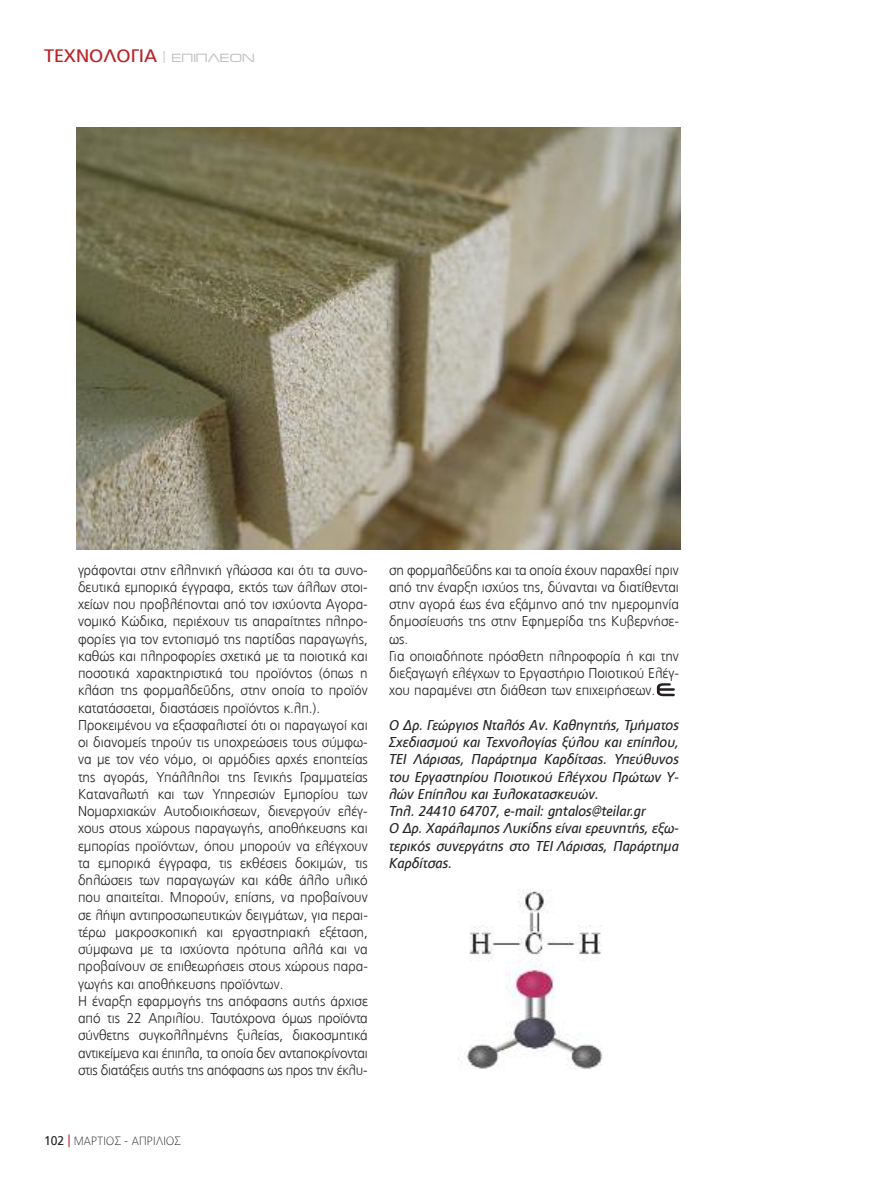
<style>
.page{position:relative;width:893px;height:1191px;background:#fff}
.page>*{position:absolute;margin:0;border:0;box-sizing:border-box;transform-origin:0 0}
.t1{font:18px "PF Catalog";color:#b9252a;scale:1.05 1}
.t2{font:300 14.25px/17.2px "PF Catalog";color:#272627;scale:.95 1}
.t3{font:italic 14.25px/17.2px "PF Catalog";color:#272627;scale:.95 1}
.t4{font:100 12px "PF Catalog";letter-spacing:.025em;color:#272627}
.s1{font-family:"Naxos";font-size:12px;color:#bebebe}
.s2{font-weight:400;font-size:12.75px}
.s3{font-weight:400;font-size:12.75px;color:#b9252a}
</style>
<div class="page">
<img style="left:77px;top:128px;width:603px;height:421px">
<svg style="left:657px;top:683px;width:18px;height:13px"></svg>
<img style="left:458px;top:891px;width:145px;height:179px">
<p class="t1" style="left:44px;top:46px;width:202px">ΤΕΧΝΟΛΟΓΙΑ <sup>|</sup> <span class="s1">EΠIΠΛEON</span></p>
<p class="t2" style="left:78px;top:561px;width:307px">γράφονται στην ελληνική γλώσσα και ότι τα συνο&shy;δευτικά εμπορικά έγγραφα, εκτός των άλλων στοι&shy;χείων που προβλέπονται από τον ισχύοντα Αγορα&shy;νομικό Κώδικα, περιέχουν τις απαραίτητες πληρο&shy;φορίες για τον εντοπισμό της παρτίδας παραγωγής, καθώς και πληροφορίες σχετικά με τα ποιοτικά και ποσοτικά χαρακτηριστικά του προϊόντος (όπως η κλάση της φορμαλδεΰδης, στην οποία το προϊόν κατατάσσεται, διαστάσεις προϊόντος κ.λπ.).<br>Προκειμένου να εξασφαλιστεί ότι οι παραγωγοί και οι διανομείς τηρούν τις υποχρεώσεις τους σύμφω&shy;να με τον νέο νόμο, οι αρμόδιες αρχές εποπτείας της αγοράς, Υπάλληλοι της Γενικής Γραμματείας Καταναλωτή και των Υπηρεσιών Εμπορίου των Νομαρχιακών Αυτοδιοικήσεων, διενεργούν ελέγ&shy;χους στους χώρους παραγωγής, αποθήκευσης και εμπορίας προϊόντων, όπου μπορούν να ελέγχουν τα εμπορικά έγγραφα, τις εκθέσεις δοκιμών, τις δηλώσεις των παραγωγών και κάθε άλλο υλικό που απαιτείται. Μπορούν, επίσης, να προβαίνουν σε λήψη αντιπροσωπευτικών δειγμάτων, για περαι&shy;τέρω μακροσκοπική και εργαστηριακή εξέταση, σύμφωνα με τα ισχύοντα πρότυπα αλλά και να προβαίνουν σε επιθεωρήσεις στους χώρους παρα&shy;γωγής και αποθήκευσης προϊόντων.<br>Η έναρξη εφαρμογής της απόφασης αυτής άρχισε από τις 22 Απριλίου. Ταυτόχρονα όμως προϊόντα σύνθετης συγκολλημένης ξυλείας, διακοσμητικά αντικείμενα και έπιπλα, τα οποία δεν ανταποκρίνονται στις διατάξεις αυτής της απόφασης ως προς την έκλυ-</p>
<p class="t2" style="left:389px;top:561px;width:307px">ση φορμαλδεΰδης και τα οποία έχουν παραχθεί πριν από την έναρξη ισχύος της, δύνανται να διατίθενται στην αγορά έως ένα εξάμηνο από την ημερομηνία δημοσίευσής της στην Εφημερίδα της Κυβερνήσε&shy;ως.<br>Για οποιαδήποτε πρόσθετη πληροφορία ή και την διεξαγωγή ελέγχων το Εργαστήριο Ποιοτικού Ελέγ&shy;χου παραμένει στη διάθεση των επιχειρήσεων.</p>
<p class="t3" style="left:389px;top:716px;width:307px">Ο Δρ. Γεώργιος Νταλός Αν. Καθηγητής, Τμήματος Σχεδιασμού και Τεχνολογίας ξύλου και επίπλου, ΤΕΙ Λάρισας, Παράρτημα Καρδίτσας. Υπεύθυνος του Εργαστηρίου Ποιοτικού Ελέγχου Πρώτων Υ&shy;λών Επίπλου και Ξυλοκατασκευών.<br>Τηλ. 24410 64707, e-mail: gntalos@teilar.gr<br>O Δρ. Χαράλαμπος Λυκίδης είναι ερευνητής, εξω&shy;τερικός συνεργάτης στο ΤΕΙ Λάρισας, Παράρτημα Καρδίτσας.</p>
<p class="t4" style="left:44px;top:1134px;width:138px"><span class="s2">102</span> <span class="s3">|</span> ΜΑΡΤΙΟΣ - ΑΠΡΙΛΙΟΣ</p>
</div>
